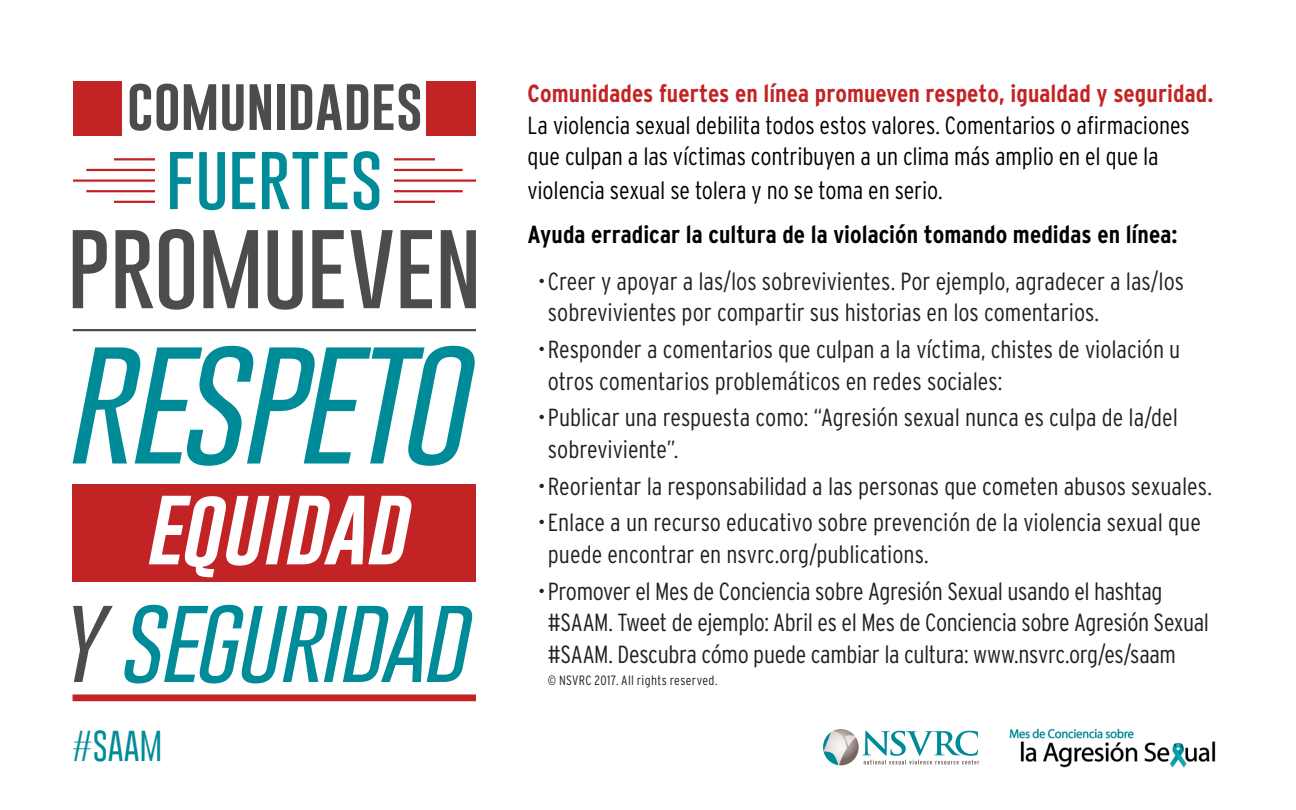
<style>
.page{position:relative;width:1296px;height:810px;background:#fff}
.page>*{position:absolute;margin:0;border:0;box-sizing:border-box;transform-origin:0 0}
.t1{font:italic 100 137.25px "Gobold";letter-spacing:-.045em;color:#008b98}
.t2{font:100 92.25px "Gobold";letter-spacing:-.01em;color:#4b4c4d}
.t3{font:italic 100 90px "Gobold";letter-spacing:-.02em;color:#008b98}
.t4{font:italic 81px "Gobold";letter-spacing:-.01em;color:#fff}
.t5{font:100 67.5px "Gobold";color:#008b98}
.t6{font:54px "Gobold";letter-spacing:-.01em;color:#4b4c4d}
.t7{font:100 31.5px "Gobold";color:#008b98}
.t8{font:300 condensed 24.75px/31.5px "Interstate";letter-spacing:-.005em;color:#231f20}
.t9{font:300 condensed 24.75px/31.5px "Interstate";letter-spacing:-.005em;color:#000}
.t10{font:700 condensed 24.75px/43.9px "Interstate";color:#000}
.t11{font:300 condensed 13.5px "Interstate";letter-spacing:.025em;color:#231f20}
.s1{color:#4b4c4d}
.s2{font-weight:700;color:#c22426}
.s3{font-weight:300}
</style>
<div class="page">
<svg style="left:823px;top:729px;width:156px;height:36px"></svg>
<img style="left:1010px;top:728px;width:206px;height:40px">
<div style="left:73px;top:485px;width:403px;height:97px;background:#c22426"></div>
<div style="left:73px;top:81px;width:49px;height:54px;background:#c22426"></div>
<div style="left:73px;top:694px;width:403px;height:7px;background:#c22326"></div>
<hr style="left:73px;top:179px;width:82px;height:3px;background:#c22426">
<hr style="left:86px;top:190px;width:69px;height:2px;background:#c22426">
<hr style="left:114px;top:201px;width:41px;height:2px;background:#c22426">
<hr style="left:86px;top:169px;width:69px;height:2px;background:#c22426">
<hr style="left:114px;top:158px;width:41px;height:2px;background:#c22426">
<hr style="left:394px;top:179px;width:82px;height:3px;background:#c22426">
<hr style="left:394px;top:190px;width:69px;height:2px;background:#c22426">
<hr style="left:394px;top:201px;width:41px;height:2px;background:#c22426">
<hr style="left:394px;top:169px;width:69px;height:2px;background:#c22426">
<hr style="left:394px;top:158px;width:41px;height:2px;background:#c22426">
<div style="left:427px;top:81px;width:49px;height:54px;background:#c22426"></div>
<hr style="left:73px;top:329px;width:403px;height:2px;background:#4b4c4d">
<p class="t6" style="left:127px;top:70px;width:298px">COMUNIDADES</p>
<p class="t5" style="left:166px;top:133px;width:219px">FUERTES</p>
<p class="t2" style="left:67px;top:204px;width:416px">PROMUEVEN</p>
<p class="t1" style="left:64px;top:308px;width:400px">RESPETO</p>
<p class="t4" style="left:144px;top:474px;width:263px">EQUIDAD</p>
<p class="t3" style="left:57px;top:580px;width:410px"><span class="s1">Y</span> SEGURIDAD</p>
<p class="t7" style="left:73px;top:726px;width:91px">#SAAM</p>
<p class="t9" style="left:528px;top:78px;width:687px"><span class="s2">Comunidades fuertes en línea promueven respeto, igualdad y seguridad.<br></span>La violencia sexual debilita todos estos valores. Comentarios o afirmaciones que culpan a las víctimas contribuyen a un clima más amplio en el que la</p>
<p class="t10" style="left:528px;top:168px;width:651px"><span class="s3">violencia sexual se tolera y no se toma en serio.<br></span>Ayuda erradicar la cultura de la violación tomando medidas en línea:</p>
<p class="t8" style="left:548px;top:265px;width:638px;text-indent:-10px">• Creer y apoyar a las/los sobrevivientes. Por ejemplo, agradecer a las/los sobrevivientes por compartir sus historias en los comentarios.</p>
<p class="t8" style="left:548px;top:333px;width:634px;text-indent:-10px">• Responder a comentarios que culpan a la víctima, chistes de violación u otros comentarios problemáticos en redes sociales:</p>
<p class="t8" style="left:548px;top:402px;width:632px;text-indent:-10px">• Publicar una respuesta como: “Agresión sexual nunca es culpa de la/del sobreviviente”.</p>
<p class="t8" style="left:538px;top:470px;width:676px">• Reorientar la responsabilidad a las personas que cometen abusos sexuales.</p>
<p class="t8" style="left:548px;top:507px;width:655px;text-indent:-10px">• Enlace a un recurso educativo sobre prevención de la violencia sexual que puede encontrar en nsvrc.org/publications.</p>
<p class="t8" style="left:548px;top:575px;width:663px;text-indent:-10px">• Promover el Mes de Conciencia sobre Agresión Sexual usando el hashtag #SAAM. Tweet de ejemplo: Abril es el Mes de Conciencia sobre Agresión Sexual #SAAM. Descubra cómo puede cambiar la cultura: www.nsvrc.org/es/saam</p>
<p class="t11" style="left:548px;top:672px;width:171px">© NSVRC 2017. All rights reserved.</p>
</div>
